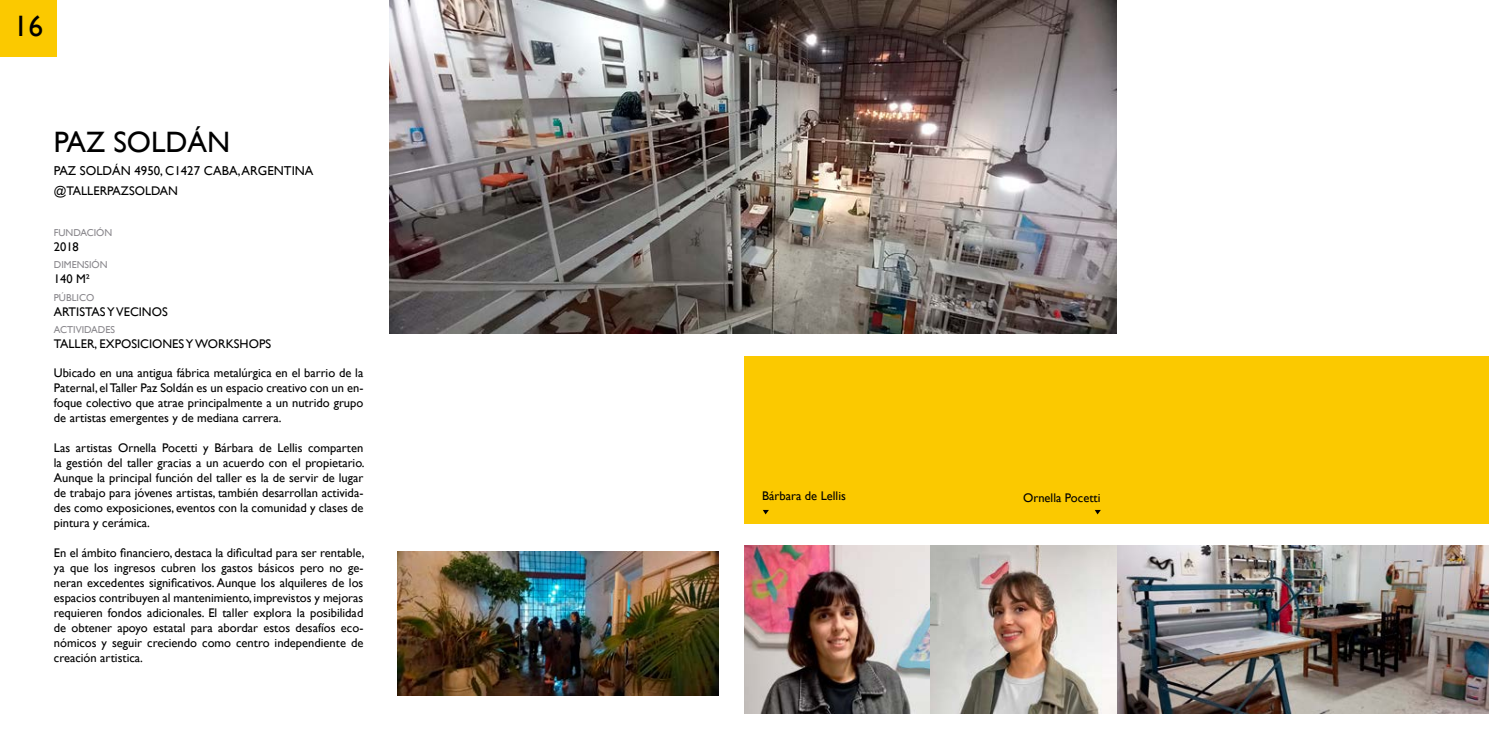
<style>
.page{position:relative;width:1489px;height:745px;background:#fff}
.page>*{position:absolute;margin:0;border:0;box-sizing:border-box;transform-origin:0 0}
.t1{font:29.38px "Gill Sans";color:#000}
.t2{font:12.88px "Gill Sans";color:#000}
.t3{font:12.5px/15px "Gill Sans";color:#000;text-align:justify}
.t4{font:10px "Gill Sans";color:#89878c}
</style>
<div class="page">
<div style="left:0;top:0;width:57px;height:57px;background:#fbc900"></div>
<img style="left:397px;top:551px;width:321px;height:144px">
<img style="left:390px;top:0;width:726px;height:333px">
<img style="left:744px;top:545px;width:744px;height:167px">
<div style="left:744px;top:356px;width:744px;height:168px;background:#fbc900"></div>
<svg style="left:763px;top:509px;width:5px;height:5px"></svg>
<svg style="left:1095px;top:509px;width:5px;height:5px"></svg>
<h1 class="t1" style="left:14px;top:9px;width:31px">16</h1>
<h1 class="t1" style="left:54px;top:125px;width:178px">PAZ SOLDÁN</h1>
<p class="t2" style="left:54px;top:162px;width:261px">PAZ SOLDÁN 4950, C1427 CABA, ARGENTINA</p>
<p class="t3" style="left:54px;top:183px;width:126px">@TALLERPAZSOLDAN</p>
<p class="t4" style="left:54px;top:226px;width:60px">FUNDACIÓN</p>
<p class="t3" style="left:54px;top:239px;width:26px">2018</p>
<p class="t4" style="left:54px;top:259px;width:55px">DIMENSIÓN</p>
<p class="t3" style="left:54px;top:271px;width:38px">140 M²</p>
<p class="t4" style="left:54px;top:291px;width:42px">PÚBLICO</p>
<p class="t3" style="left:54px;top:304px;width:115px">ARTISTAS Y VECINOS</p>
<p class="t4" style="left:54px;top:324px;width:63px">ACTIVIDADES</p>
<p class="t3" style="left:54px;top:336px;width:219px">TALLER, EXPOSICIONES Y WORKSHOPS</p>
<p class="t3" style="left:54px;top:365px;width:311px">Ubicado en una antigua fábrica metalúrgica en el barrio de la Paternal, el Taller Paz Soldán es un espacio creativo con un en&shy;foque colectivo que atrae principalmente a un nutrido grupo de artistas emergentes y de mediana carrera.</p>
<p class="t3" style="left:54px;top:440px;width:312px">Las artistas Ornella Pocetti y Bárbara de Lellis comparten la gestión del taller gracias a un acuerdo con el propietario.<br>Aunque la principal función del taller es la de servir de lugar de trabajo para jóvenes artistas, también desarrollan activida&shy;des como exposiciones, eventos con la comunidad y clases de pintura y cerámica.</p>
<p class="t3" style="left:54px;top:545px;width:312px">En el ámbito financiero, destaca la dificultad para ser rentable, ya que los ingresos cubren los gastos básicos pero no ge&shy;neran excedentes significativos. Aunque los alquileres de los espacios contribuyen al mantenimiento, imprevistos y mejoras requieren fondos adicionales. El taller explora la posibilidad de obtener apoyo estatal para abordar estos desafíos eco&shy;nómicos y seguir creciendo como centro independiente de creación artistica.</p>
<p class="t3" style="left:762px;top:488px;width:85px">Bárbara de Lellis</p>
<p class="t3" style="left:1023px;top:490px;width:79px">Ornella Pocetti</p>
</div>
